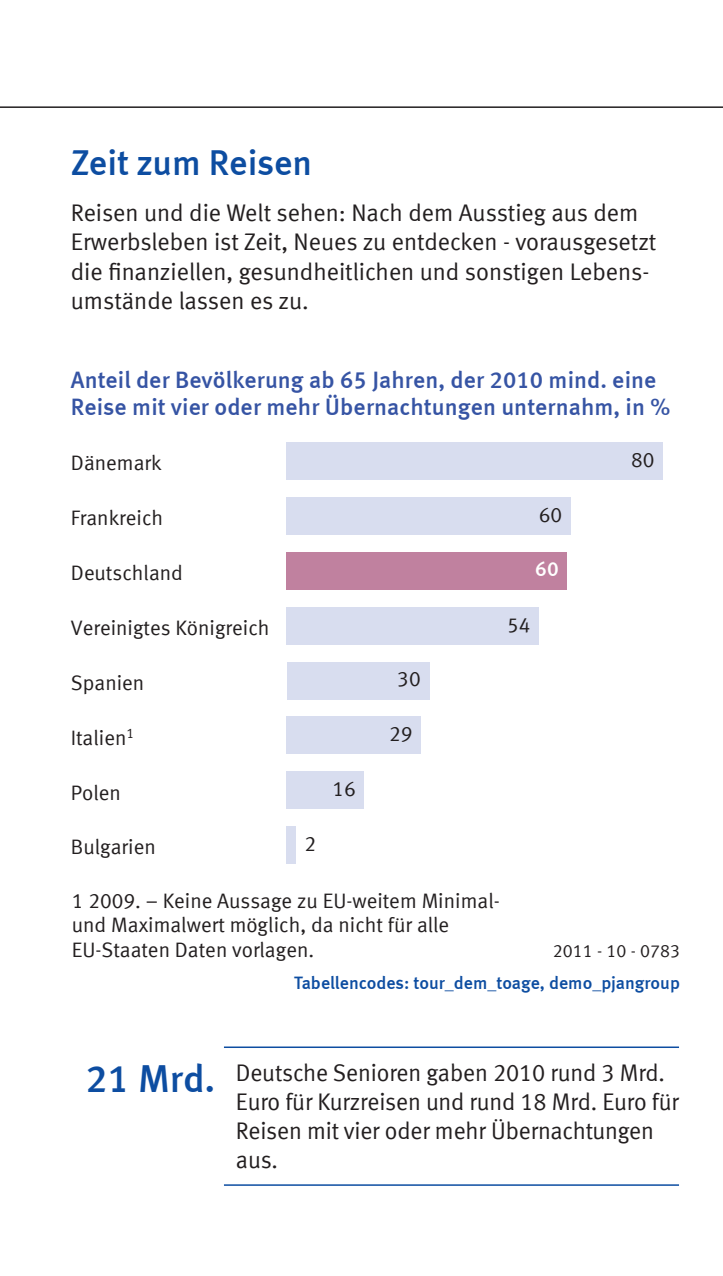
<style>
.page{position:relative;width:723px;height:1276px;background:#fff}
.page>*{position:absolute;margin:0;border:0;box-sizing:border-box;transform-origin:0 0}
.t1{font:36px "Meta Medium LF";color:#0d4da1}
.t2{font:24px/29.1px "Meta Normal LF";letter-spacing:-.005em;color:#231f20}
.t3{font:23.7px/27.3px "Meta Medium LF";color:#3654a4}
.t4{font:21px/24.6px "Meta Normal LF";color:#231f20}
.t5{font:21px "Meta Medium LF";color:#fff}
.t6{font:18px "Meta Medium LF";color:#0d4da1}
.t7{font:17.7px "Meta Normal LF";letter-spacing:.005em;color:#231f20}
.s1{font-family:"Meta Medium LF";font-size:39px;color:#0d4da1}
</style>
<div class="page">
<hr style="left:224px;top:1046px;width:455px;height:2px;background:#0d4da1">
<hr style="left:224px;top:1184px;width:455px;height:1px;background:#0d4da1">
<div style="left:287px;top:442px;width:376px;height:38px;background:#d8ddef"></div>
<div style="left:287px;top:497px;width:284px;height:38px;background:#d8ddef"></div>
<div style="left:287px;top:607px;width:252px;height:37px;background:#d8ddef"></div>
<div style="left:287px;top:661px;width:142px;height:38px;background:#d8ddef"></div>
<div style="left:287px;top:716px;width:134px;height:38px;background:#d8ddef"></div>
<div style="left:287px;top:771px;width:77px;height:38px;background:#d8ddef"></div>
<div style="left:287px;top:826px;width:9px;height:38px;background:#d8ddef"></div>
<div style="left:287px;top:552px;width:280px;height:37px;background:#c0819f"></div>
<hr style="left:0;top:106px;width:723px;height:2px;background:#231f20">
<h1 class="t1" style="left:71px;top:142px;width:243px">Zeit zum Reisen</h1>
<p class="t2" style="left:71px;top:198px;width:587px">Reisen und die Welt sehen: Nach dem Ausstieg aus dem Erwerbsleben ist Zeit, Neues zu entdecken - vorausgesetzt die finanziellen, gesundheitlichen und sonstigen Lebens&shy;umstände lassen es zu.</p>
<p class="t3" style="left:71px;top:366px;width:601px">Anteil der Bevölkerung ab 65 Jahren, der 2010 mind. eine<br>Reise mit vier oder mehr Übernachtungen unternahm, in %</p>
<p class="t4" style="left:71px;top:450px;width:92px">Dänemark</p>
<p class="t4" style="left:71px;top:505px;width:94px">Frankreich</p>
<p class="t4" style="left:71px;top:560px;width:113px">Deutschland</p>
<p class="t4" style="left:71px;top:615px;width:200px">Vereinigtes Königreich</p>
<p class="t4" style="left:71px;top:670px;width:75px">Spanien</p>
<p class="t4" style="left:71px;top:725px;width:122px">Italien<sup>1</sup>(2009)</p>
<p class="t4" style="left:71px;top:779px;width:51px">Polen</p>
<p class="t4" style="left:71px;top:834px;width:86px">Bulgarien</p>
<p class="t4" style="left:304px;top:831px;width:13px">2</p>
<p class="t4" style="left:332px;top:776px;width:25px">16</p>
<p class="t4" style="left:397px;top:666px;width:25px">30</p>
<p class="t4" style="left:389px;top:721px;width:25px">29</p>
<p class="t4" style="left:539px;top:502px;width:25px">60</p>
<p class="t5" style="left:535px;top:557px;width:25px">60</p>
<p class="t4" style="left:507px;top:612px;width:25px">54</p>
<p class="t4" style="left:631px;top:447px;width:25px">80</p>
<p class="t4" style="left:72px;top:888px;width:429px">1 2009. – Keine Aussage zu EU-weitem Minimal&shy;und Maximalwert möglich, da nicht für alle<br>EU-Staaten Daten vorlagen.</p>
<p class="t7" style="left:553px;top:940px;width:129px">2011 - 10 - 0783</p>
<p class="t6" style="left:294px;top:972px;width:387px">Tabellencodes: tour_dem_toage, demo_pjangroup</p>
<p class="t2" style="left:236px;top:1057px;width:444px;text-indent:-150px"><span class="s1">21 Mrd.</span> Deutsche Senioren gaben 2010 rund 3 Mrd.<br>Euro für Kurzreisen und rund 18 Mrd. Euro für Reisen mit vier oder mehr Übernachtungen aus.</p>
</div>
